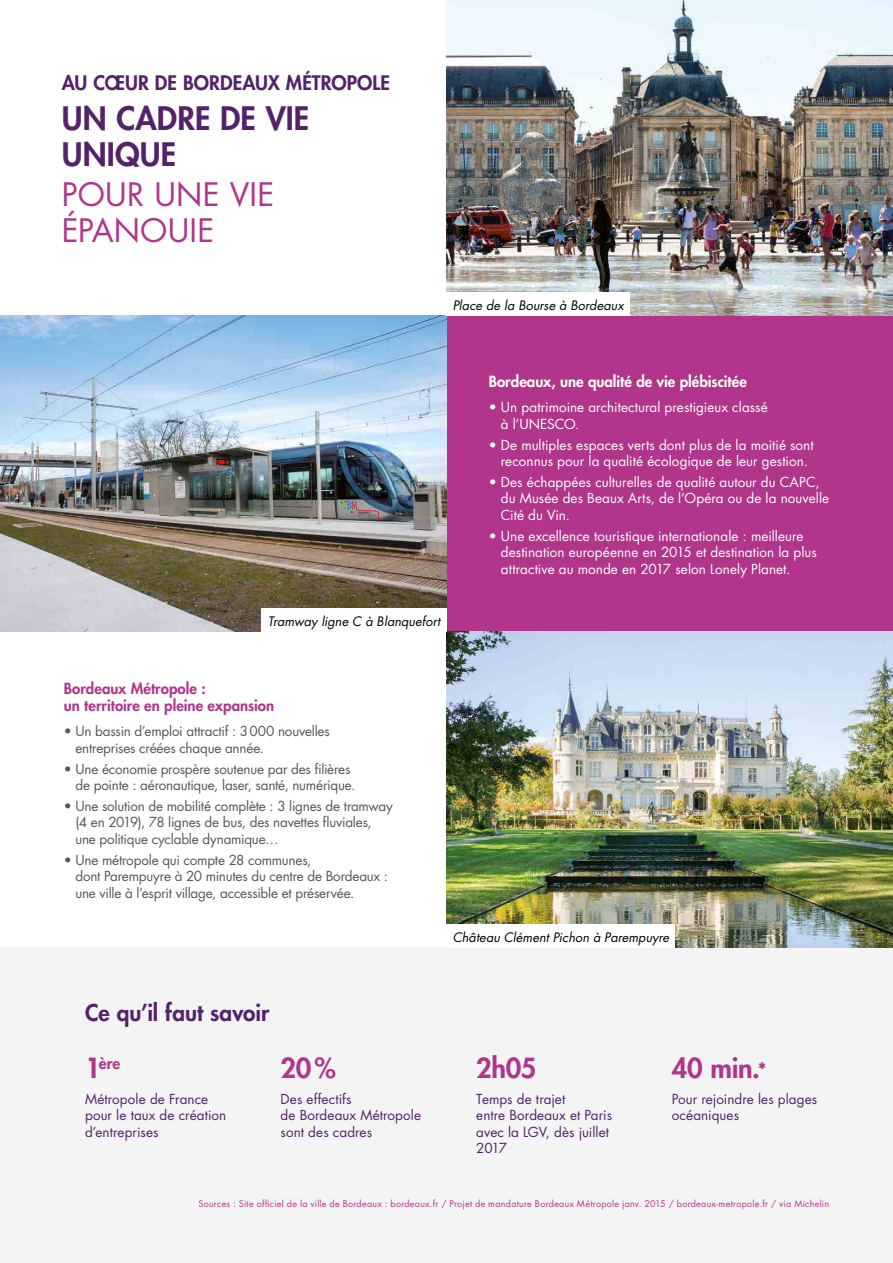
<style>
.page{position:relative;width:893px;height:1263px;background:#fff}
.page>*{position:absolute;margin:0;border:0;box-sizing:border-box;transform-origin:0 0}
.t1{font:800 31.5px/36px "Futura Std";letter-spacing:.005em;color:#53226b}
.t2{font:31.5px/36px "Futura Std";letter-spacing:.005em;color:#b0358b}
.t3{font:800 27px "Futura Std";letter-spacing:-.015em;color:#b0358b}
.t4{font:800 22.5px "Futura Std";color:#53226b}
.t5{font:800 19.5px "Futura Std";letter-spacing:.005em;color:#53226b}
.t6{font:800 15.75px "Futura Std";color:#b0358b}
.t7{font:800 15px/16.5px "Futura Std";color:#b0358b}
.t8{font:800 15px "Futura Std";color:#fff}
.t9{font:13.5px/16.5px "Futura Std";letter-spacing:-.015em;color:#575756}
.t10{font:13.5px/16.5px "Futura Std";letter-spacing:.005em;color:#fff}
.t11{font:13.5px/16.5px "Futura Std";letter-spacing:.005em;color:#53226b}
.t12{font:italic 12.75px "Futura Std";letter-spacing:.005em;color:#000}
.t13{font:9px "Futura Std";letter-spacing:.03em;color:#b0358b}
.s1{font-size:27px}
.s2{font-size:21px}
</style>
<div class="page">
<div style="left:0;top:947px;width:893px;height:316px;background:#f4f4f4"></div>
<div style="left:446px;top:316px;width:447px;height:315px;background:#b0358b"></div>
<img style="left:0;top:316px;width:446px;height:315px">
<img style="left:446px;top:0;width:447px;height:316px">
<img style="left:446px;top:631px;width:447px;height:316px">
<div style="left:446px;top:292px;width:184px;height:24px;background:#fff"></div>
<div style="left:446px;top:924px;width:229px;height:23px;background:#fff"></div>
<div style="left:261px;top:608px;width:185px;height:23px;background:#fff"></div>
<h3 class="t5" style="left:62px;top:70px;width:330px">AU CŒUR DE BORDEAUX MÉTROPOLE</h3>
<h1 class="t1" style="left:62px;top:100px;width:249px">UN CADRE DE VIE<br>UNIQUE</h1>
<h1 class="t2" style="left:62px;top:177px;width:214px">POUR UNE VIE<br>ÉPANOUIE</h1>
<p class="t12" style="left:453px;top:297px;width:172px">Place de la Bourse à Bordeaux</p>
<p class="t12" style="left:268px;top:613px;width:174px">Tramway ligne C à Blanquefort</p>
<p class="t8" style="left:489px;top:372px;width:260px">Bordeaux, une qualité de vie plébiscitée</p>
<p class="t10" style="left:501px;top:399px;width:268px;text-indent:-12px">• Un patrimoine architectural prestigieux classé à l’UNESCO.</p>
<p class="t10" style="left:489px;top:437px;width:326px;text-align:center">• De multiples espaces verts dont plus de la moitié sont reconnus pour la qualité écologique de leur gestion.</p>
<p class="t10" style="left:501px;top:474px;width:330px;text-indent:-12px">• Des échappées culturelles de qualité autour du CAPC, du Musée des Beaux Arts, de l’Opéra ou de la nouvelle<br>Cité du Vin.</p>
<p class="t10" style="left:501px;top:528px;width:317px;text-indent:-12px">• Une excellence touristique internationale : meilleure destination européenne en 2015 et destination la plus attractive au monde en 2017 selon Lonely Planet.</p>
<p class="t7" style="left:64px;top:680px;width:212px">Bordeaux Métropole :<br>un territoire en pleine expansion</p>
<p class="t9" style="left:75px;top:723px;width:256px;text-indent:-12px">• Un bassin d’emploi attractif : 3000 nouvelles entreprises créées chaque année.</p>
<p class="t9" style="left:75px;top:761px;width:282px;text-indent:-12px">• Une économie prospère soutenue par des filières de pointe : aéronautique, laser, santé, numérique.</p>
<p class="t9" style="left:75px;top:798px;width:319px;text-indent:-12px">• Une solution de mobilité complète : 3 lignes de tramway (4 en 2019), 78 lignes de bus, des navettes fluviales, une politique cyclable dynamique…</p>
<p class="t9" style="left:75px;top:852px;width:314px;text-indent:-12px">• Une métropole qui compte 28 communes,<br>dont Parempuyre à 20 minutes du centre de Bordeaux : une ville à l’esprit village, accessible et préservée.</p>
<p class="t12" style="left:453px;top:929px;width:218px">Château Clément Pichon à Parempuyre</p>
<h3 class="t4" style="left:85px;top:998px;width:186px">Ce qu’il faut savoir</h3>
<p class="t6" style="left:85px;top:1053px;width:37px"><span class="s1">1</span>ère</p>
<p class="t11" style="left:85px;top:1091px;width:143px">Métropole de France pour le taux de création d’entreprises</p>
<h2 class="t3" style="left:281px;top:1051px;width:57px">20%</h2>
<p class="t11" style="left:281px;top:1091px;width:142px">Des effectifs<br>de Bordeaux Métropole sont des cadres</p>
<h2 class="t3" style="left:476px;top:1051px;width:62px">2h05</h2>
<p class="t11" style="left:476px;top:1091px;width:137px">Temps de trajet<br>entre Bordeaux et Paris avec la LGV, dès juillet<br>2017</p>
<h2 class="t3" style="left:672px;top:1051px;width:96px">40 min.<span class="s2">*</span></h2>
<p class="t11" style="left:672px;top:1091px;width:147px">Pour rejoindre les plages océaniques</p>
<p class="t13" style="left:198px;top:1197px;width:632px">Sources : Site officiel de la ville de Bordeaux : bordeaux.fr / Projet de mandature Bordeaux Métropole janv. 2015 / bordeaux-metropole.fr / via Michelin</p>
</div>
